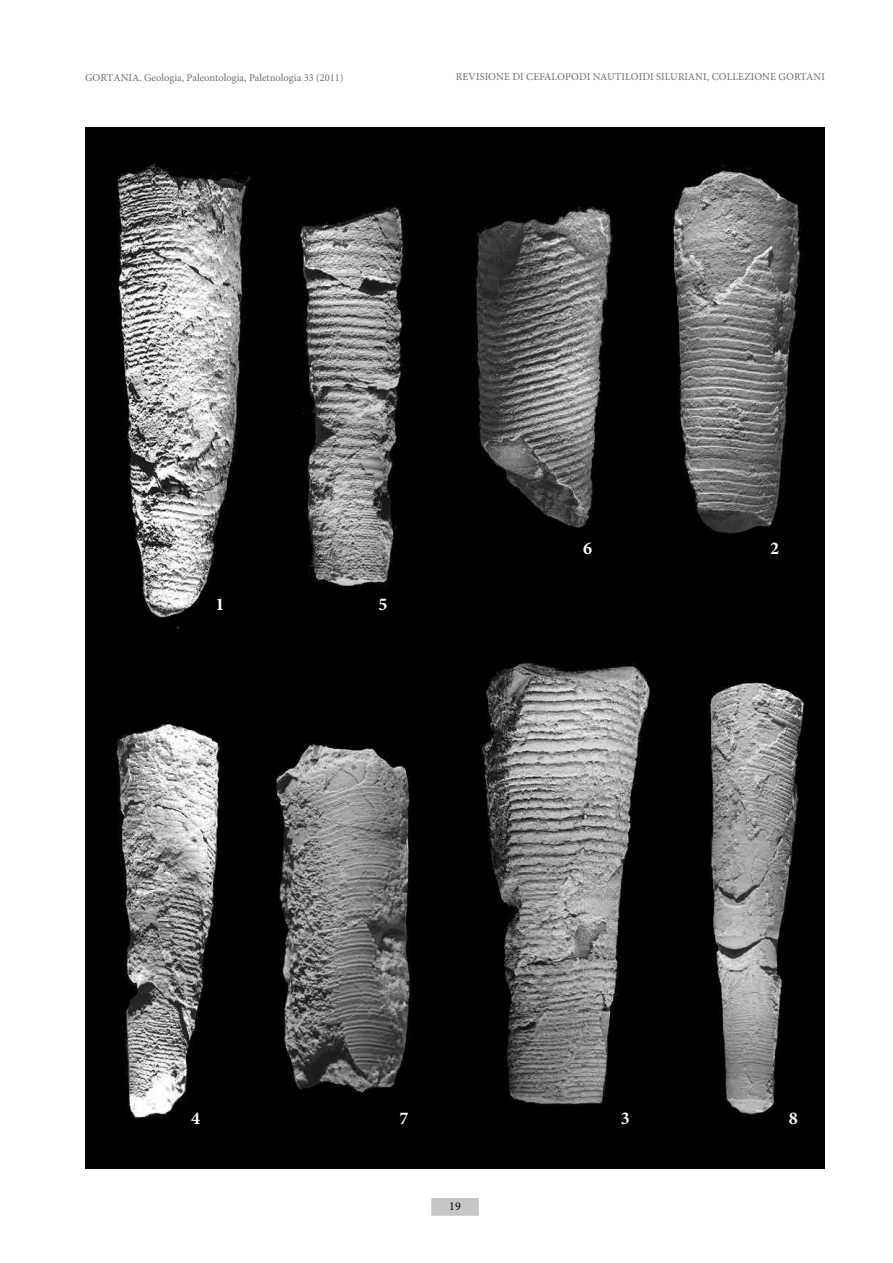
<style>
.page{position:relative;width:893px;height:1263px;background:#fff}
.page>*{position:absolute;margin:0;border:0;box-sizing:border-box;transform-origin:0 0}
.t1{font:700 18px "Minion Pro";color:#fff}
.t2{font:12px "Minion Pro";color:#000}
.t3{font:10.5px "Minion Pro";color:#6f6f6f}
</style>
<div class="page">
<div style="left:432px;top:1198px;width:46px;height:17px;background:#c6c6c6"></div>
<img style="left:85px;top:128px;width:740px;height:1040px">
<p class="t3" style="left:85px;top:70px;width:260px">GORTANIA. Geologia, Paleontologia, Paletnologia 33 (2011)</p>
<p class="t3" style="left:456px;top:70px;width:370px">REVISIONE Di CEFALOPODI NAUTILOIDI SILURIANI, COLLEZIONE GORTANI</p>
<h1 class="t1" style="left:216px;top:592px;width:10px">1</h1>
<h1 class="t1" style="left:378px;top:592px;width:10px">5</h1>
<h1 class="t1" style="left:583px;top:535px;width:10px">6</h1>
<h1 class="t1" style="left:770px;top:535px;width:10px">2</h1>
<h1 class="t1" style="left:191px;top:1105px;width:10px">4</h1>
<h1 class="t1" style="left:400px;top:1105px;width:10px">7</h1>
<h1 class="t1" style="left:621px;top:1105px;width:10px">3</h1>
<h1 class="t1" style="left:789px;top:1105px;width:10px">8</h1>
<p class="t2" style="left:449px;top:1198px;width:13px">19</p>
</div>
